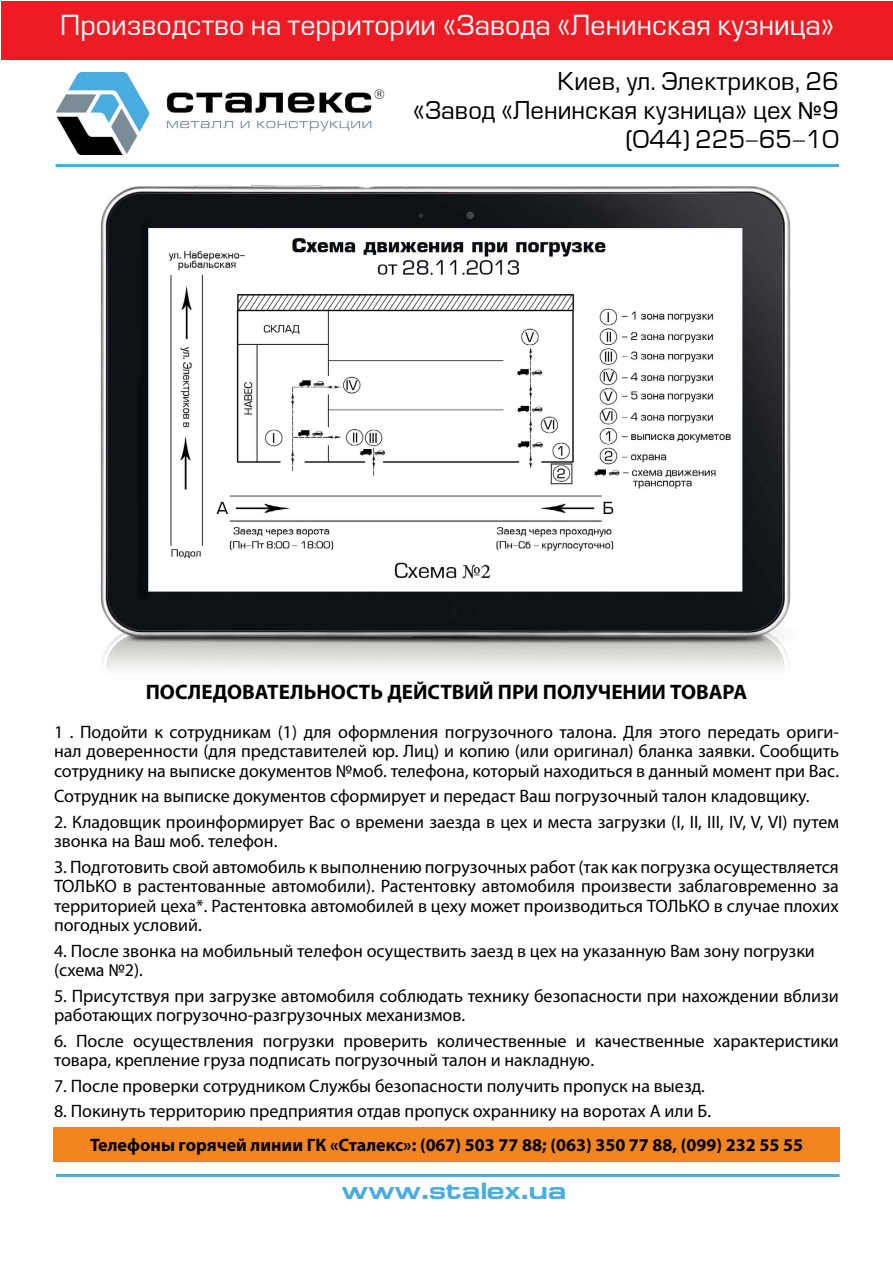
<style>
.page{position:relative;width:893px;height:1263px;background:#fff}
.page>*{position:absolute;margin:0;border:0;box-sizing:border-box;transform-origin:0 0}
.t1{font:27px "Europe Normal";color:#fff}
.t2{font:24px/28.8px "Europe Normal";color:#000;text-align:right}
.t3{font:700 24px "Europe Ext";color:#4aace1}
.t4{font:700 21px "Myriad Pro";color:#000}
.t5{font:18px/19.5px "Myriad Pro";color:#000}
.t6{font:700 18px "Myriad Pro";color:#000}
.s1{font-family:"Helvetica Neue"}
</style>
<div class="page">
<img style="left:100px;top:185px;width:691px;height:485px">
<hr style="left:56px;top:164px;width:783px;height:3px;background:#4aace1">
<hr style="left:56px;top:1174px;width:783px;height:3px;background:#4aace1">
<div style="left:54px;top:1127px;width:785px;height:34px;background:#f38520"></div>
<div style="left:1px;top:1px;width:891px;height:58px;background:#ed1b23"></div>
<img style="left:57px;top:73px;width:328px;height:81px">
<h1 class="t1" style="left:60px;top:11px;width:776px">Производство на территории «Завода «Ленинская кузница»</h1>
<h2 class="t2" style="left:413px;top:68px;width:428px">Киев, ул. Электриков, 26<br>«Завод «Ленинская кузница» цех <span class="s1">№</span>9 (044) 225-65-10</h2>
<p class="t4" style="left:146px;top:678px;width:603px">ПОСЛЕДОВАТЕЛЬНОСТЬ ДЕЙСТВИЙ ПРИ ПОЛУЧЕНИИ ТОВАРА</p>
<p class="t5" style="left:54px;top:722px;width:786px;text-align:justify">1 . Подойти к сотрудникам (1) для оформления погрузочного талона. Для этого передать ориги&shy;нал доверенности (для представителей юр. Лиц) и копию (или оригинал) бланка заявки. Сообщить сотруднику на выписке документов №моб. телефона, который находиться в данный момент при Вас.</p>
<p class="t5" style="left:54px;top:786px;width:757px">Сотрудник на выписке документов сформирует и передаст Ваш погрузочный талон кладовщику.</p>
<p class="t5" style="left:54px;top:812px;width:786px">2. Кладовщик проинформирует Вас о времени заезда в цех и места загрузки (I, II, III, IV, V, VI) путем звонка на Ваш моб. телефон.</p>
<p class="t5" style="left:54px;top:857px;width:786px;text-align:justify">3. Подготовить свой автомобиль к выполнению погрузочных работ (так как погрузка осуществляется ТОЛЬКО в растентованные автомобили). Растентовку автомобиля произвести заблаговременно за территорией цеха*. Растентовка автомобилей в цеху может производиться ТОЛЬКО в случае плохих погодных условий.</p>
<p class="t5" style="left:54px;top:941px;width:762px">4. После звонка на мобильный телефон осуществить заезд в цех на указанную Вам зону погрузки (схема №2).</p>
<p class="t5" style="left:54px;top:986px;width:786px">5. Присутствуя при загрузке автомобиля соблюдать технику безопасности при нахождении вблизи работающих погрузочно-разгрузочных механизмов.</p>
<p class="t5" style="left:54px;top:1031px;width:786px">6. После осуществления погрузки проверить количественные и качественные характеристики товара, крепление груза подписать погрузочный талон и накладную.</p>
<p class="t5" style="left:54px;top:1076px;width:652px">7. После проверки сотрудником Службы безопасности получить пропуск на выезд.</p>
<p class="t5" style="left:54px;top:1101px;width:659px">8. Покинуть территорию предприятия отдав пропуск охраннику на воротах А или Б.</p>
<p class="t6" style="left:90px;top:1133px;width:714px">Телефоны горячей линии ГК «Сталекс»: (067) 503 77 88; (063) 350 77 88, (099) 232 55 55</p>
<h2 class="t3" style="left:341px;top:1177px;width:226px">www.stalex.ua</h2>
</div>
